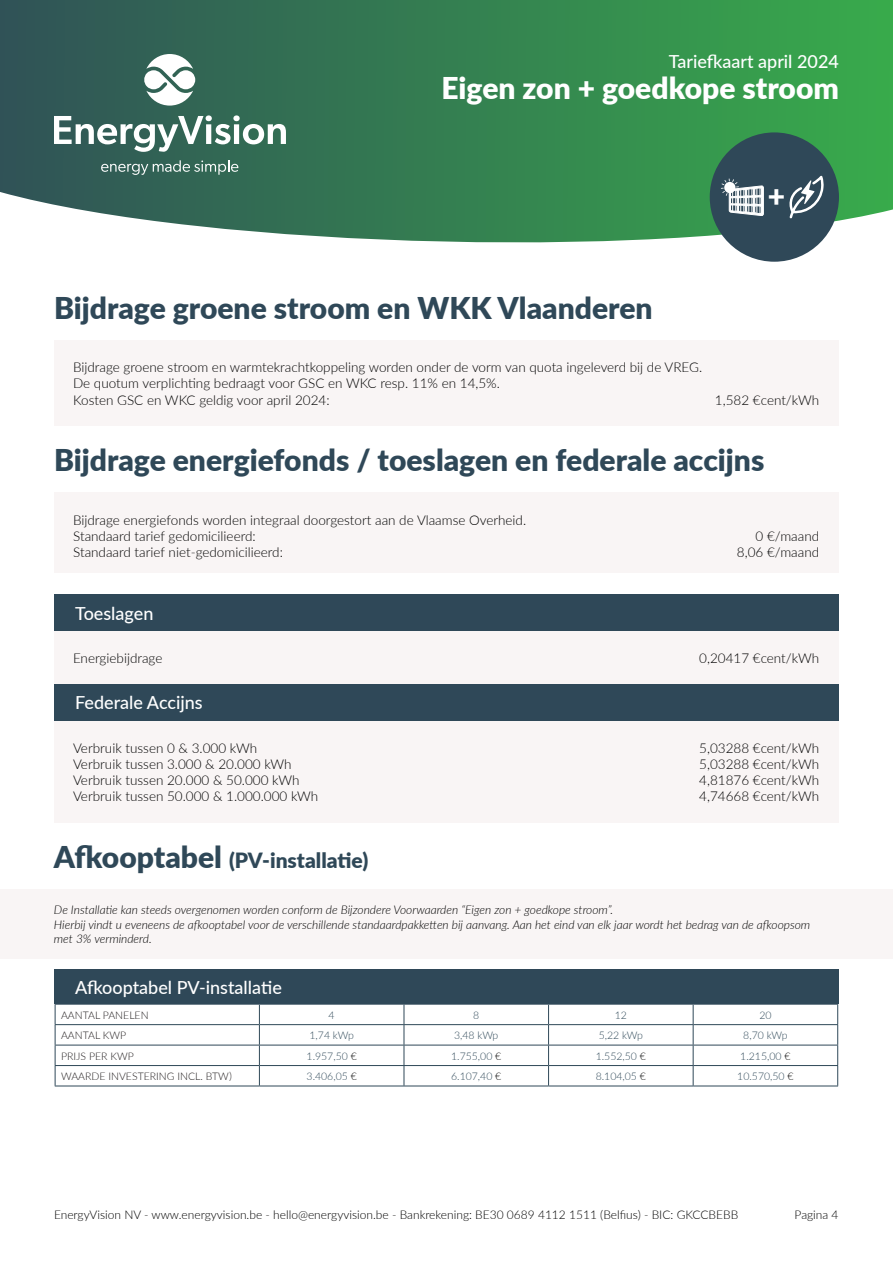
<style>
.page{position:relative;width:893px;height:1263px;background:#fff}
.page>*{position:absolute;margin:0;border:0;box-sizing:border-box;transform-origin:0 0}
.t1{font:900 30px "Lato";color:#2f4858}
.t2{font:900 30px "Lato";color:#fff}
.t3{font:900 21px "Lato";color:#2f4858}
.t4{font:500 18px "Lato";color:#fff}
.t5{font:300 13.5px/16.2px "Lato";color:#000}
.t6{font:italic 300 12px/14.4px "Lato";color:#000}
.t7{font:300 12px "Lato";color:#000}
.t8{font:300 10.5px "Lato";color:#2f4858}
.t9{font:300 10.5px "Lato";color:#231f20}
.s1{font-size:30px}
.s2{color:#000}
</style>
<div class="page">
<svg style="left:0;top:0;width:893px;height:262px;background:#4d8f67"></svg>
<svg style="left:54px;top:115px;width:232px;height:37px"></svg>
<svg style="left:101px;top:160px;width:137px;height:15px;background:#5a8176"></svg>
<svg style="left:143px;top:54px;width:52px;height:52px"></svg>
<div style="left:710px;top:132px;width:129px;height:130px;background:#2f4858;border-radius:50%"></div>
<svg style="left:789px;top:176px;width:34px;height:42px"></svg>
<svg style="left:721px;top:179px;width:42px;height:37px"></svg>
<div style="left:54px;top:493px;width:785px;height:80px;background:#f9f5f5"></div>
<div style="left:54px;top:340px;width:785px;height:86px;background:#f9f5f5"></div>
<div style="left:54px;top:595px;width:785px;height:228px;background:#f9f5f5"></div>
<div style="left:54px;top:595px;width:785px;height:36px;background:#2f4858"></div>
<div style="left:54px;top:684px;width:785px;height:37px;background:#2f4858"></div>
<div style="left:0;top:889px;width:893px;height:70px;background:#f9f5f5"></div>
<div style="left:54px;top:969px;width:785px;height:35px;background:#2f4858"></div>
<hr style="left:55px;top:1004px;width:204px;height:1px;background:#2f4858">
<hr style="left:259px;top:1004px;width:145px;height:1px;background:#2f4858">
<hr style="left:404px;top:1004px;width:145px;height:1px;background:#2f4858">
<hr style="left:549px;top:1004px;width:144px;height:1px;background:#2f4858">
<hr style="left:693px;top:1004px;width:145px;height:1px;background:#2f4858">
<hr style="left:55px;top:1024px;width:204px;height:1px;background:#2f4858">
<hr style="left:259px;top:1024px;width:145px;height:1px;background:#2f4858">
<hr style="left:404px;top:1024px;width:145px;height:1px;background:#2f4858">
<hr style="left:549px;top:1024px;width:144px;height:1px;background:#2f4858">
<hr style="left:693px;top:1024px;width:145px;height:1px;background:#2f4858">
<hr style="left:55px;top:1045px;width:204px;height:1px;background:#2f4858">
<hr style="left:259px;top:1045px;width:145px;height:1px;background:#2f4858">
<hr style="left:404px;top:1045px;width:145px;height:1px;background:#2f4858">
<hr style="left:549px;top:1045px;width:144px;height:1px;background:#2f4858">
<hr style="left:693px;top:1045px;width:145px;height:1px;background:#2f4858">
<hr style="left:55px;top:1065px;width:204px;height:1px;background:#2f4858">
<svg style="left:55px;top:1004px;width:1px;height:81px"></svg>
<hr style="left:259px;top:1065px;width:145px;height:1px;background:#2f4858">
<svg style="left:259px;top:1004px;width:1px;height:81px"></svg>
<hr style="left:404px;top:1065px;width:145px;height:1px;background:#2f4858">
<svg style="left:404px;top:1004px;width:1px;height:81px"></svg>
<hr style="left:549px;top:1065px;width:144px;height:1px;background:#2f4858">
<svg style="left:548px;top:1004px;width:1px;height:81px"></svg>
<hr style="left:693px;top:1065px;width:145px;height:1px;background:#2f4858">
<svg style="left:693px;top:1004px;width:1px;height:81px"></svg>
<svg style="left:837px;top:1004px;width:1px;height:81px"></svg>
<hr style="left:55px;top:1085px;width:204px;height:1px;background:#2f4858">
<hr style="left:259px;top:1085px;width:145px;height:1px;background:#2f4858">
<hr style="left:404px;top:1085px;width:145px;height:1px;background:#2f4858">
<hr style="left:549px;top:1085px;width:144px;height:1px;background:#2f4858">
<hr style="left:693px;top:1085px;width:145px;height:1px;background:#2f4858">
<p class="t4" style="left:669px;top:49px;width:172px">Tariefkaart april 2024</p>
<p class="t2" style="left:441px;top:66px;width:399px">Eigen zon + goedkope stroom</p>
<p class="t1" style="left:54px;top:285px;width:600px">Bijdrage groene stroom en WKK Vlaanderen</p>
<p class="t2" style="left:768px;top:174px;width:19px">+</p>
<p class="t5" style="left:73px;top:359px;width:631px">Bijdrage groene stroom en warmtekrachtkoppeling worden onder de vorm van quota ingeleverd bij de VREG.<br>De quotum verplichting bedraagt voor GSC en WKC resp. 11% en 14,5%.</p>
<p class="t5" style="left:73px;top:391px;width:258px">Kosten GSC en WKC geldig voor april 2024:</p>
<p class="t5" style="left:715px;top:391px;width:106px">1,582 €cent/kWh</p>
<p class="t1" style="left:54px;top:438px;width:712px">Bijdrage energiefonds / toeslagen en federale accijns</p>
<p class="t5" style="left:73px;top:511px;width:455px">Bijdrage energiefonds worden integraal doorgestort aan de Vlaamse Overheid.</p>
<p class="t5" style="left:73px;top:527px;width:184px">Standaard tarief gedomicilieerd:</p>
<p class="t5" style="left:755px;top:527px;width:65px">0 €/maand</p>
<p class="t5" style="left:73px;top:544px;width:211px">Standaard tarief niet-gedomicilieerd:</p>
<p class="t5" style="left:737px;top:544px;width:84px">8,06 €/maand</p>
<p class="t4" style="left:75px;top:600px;width:80px">Toeslagen</p>
<p class="t5" style="left:73px;top:650px;width:91px">Energiebijdrage</p>
<p class="t5" style="left:699px;top:650px;width:121px">0,20417 €cent/kWh</p>
<p class="t4" style="left:75px;top:690px;width:129px">Federale Accijns</p>
<p class="t5" style="left:73px;top:739px;width:186px">Verbruik tussen 0 &amp; 3.000 kWh</p>
<p class="t5" style="left:699px;top:739px;width:121px">5,03288 €cent/kWh</p>
<p class="t5" style="left:73px;top:755px;width:220px">Verbruik tussen 3.000 &amp; 20.000 kWh</p>
<p class="t5" style="left:699px;top:755px;width:121px">5,03288 €cent/kWh</p>
<p class="t5" style="left:73px;top:772px;width:228px">Verbruik tussen 20.000 &amp; 50.000 kWh</p>
<p class="t5" style="left:699px;top:772px;width:121px">4,81876 €cent/kWh</p>
<p class="t5" style="left:73px;top:788px;width:247px">Verbruik tussen 50.000 &amp; 1.000.000 kWh</p>
<p class="t5" style="left:699px;top:788px;width:121px">4,74668 €cent/kWh</p>
<p class="t3" style="left:54px;top:845px;width:316px"><span class="s1">Afkooptabel</span> (PV-installatie)</p>
<p class="t6" style="left:54px;top:902px;width:758px">De Installatie kan steeds overgenomen worden conform de Bijzondere Voorwaarden “Eigen zon + goedkope stroom”.<br>Hierbij vindt u eveneens de afkooptabel voor de verschillende standaardpakketten bij aanvang. Aan het eind van elk jaar wordt het bedrag van de afkoopsom met 3% verminderd.</p>
<p class="t4" style="left:75px;top:974px;width:208px">Afkooptabel PV-installatie</p>
<p class="t9" style="left:61px;top:1007px;width:89px">AANTAL PANELEN</p>
<p class="t8" style="left:329px;top:1007px;width:8px">4</p>
<p class="t8" style="left:473px;top:1007px;width:8px">8</p>
<p class="t8" style="left:615px;top:1007px;width:14px">12</p>
<p class="t8" style="left:759px;top:1007px;width:14px">20</p>
<p class="t9" style="left:61px;top:1028px;width:67px">AANTAL KWP</p>
<p class="t8" style="left:310px;top:1028px;width:46px">1,74 kWp</p>
<p class="t8" style="left:454px;top:1028px;width:46px">3,48 kWp</p>
<p class="t8" style="left:599px;top:1028px;width:46px">5,22 kWp</p>
<p class="t8" style="left:743px;top:1028px;width:46px">8,70 kWp</p>
<p class="t9" style="left:61px;top:1048px;width:74px">PRIJS PER KWP</p>
<p class="t8" style="left:307px;top:1048px;width:52px">1.957,50 <span class="s2">€</span></p>
<p class="t8" style="left:451px;top:1048px;width:52px">1.755,00 <span class="s2">€</span></p>
<p class="t8" style="left:596px;top:1048px;width:52px">1.552,50 <span class="s2">€</span></p>
<p class="t8" style="left:740px;top:1048px;width:52px">1.215,00 <span class="s2">€</span></p>
<p class="t9" style="left:61px;top:1069px;width:172px">WAARDE INVESTERING INCL. BTW)</p>
<p class="t8" style="left:307px;top:1069px;width:52px">3.406,05 <span class="s2">€</span></p>
<p class="t8" style="left:451px;top:1069px;width:52px">6.107,40 <span class="s2">€</span></p>
<p class="t8" style="left:596px;top:1069px;width:52px">8.104,05 <span class="s2">€</span></p>
<p class="t8" style="left:737px;top:1069px;width:58px">10.570,50 <span class="s2">€</span></p>
<p class="t7" style="left:54px;top:1206px;width:686px">EnergyVision NV - www.energyvision.be - hello@energyvision.be - Bankrekening: BE30 0689 4112 1511 (Belfius) - BIC: GKCCBEBB</p>
<p class="t7" style="left:795px;top:1206px;width:45px">Pagina 4</p>
</div>
